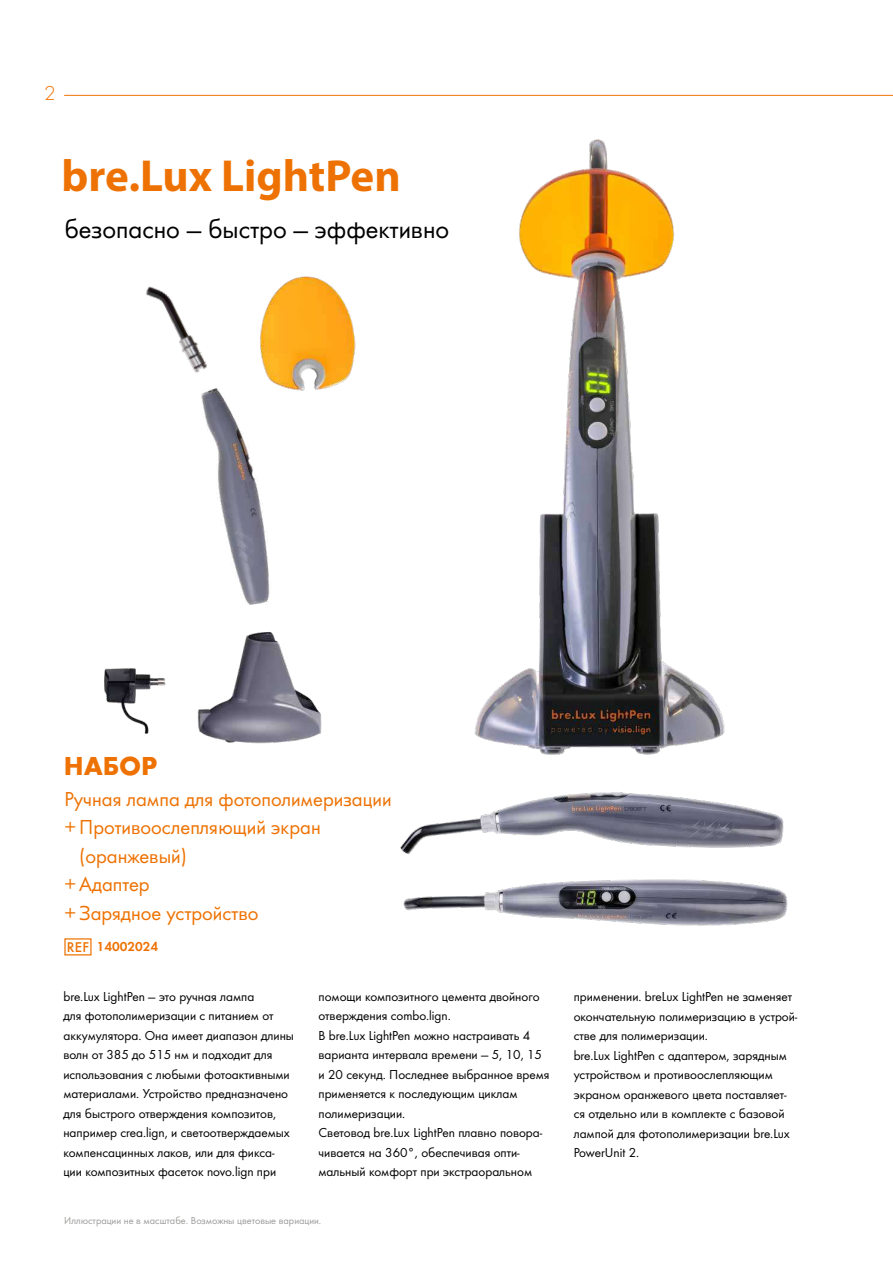
<style>
.page{position:relative;width:893px;height:1263px;background:#fff}
.page>*{position:absolute;margin:0;border:0;box-sizing:border-box;transform-origin:0 0}
.t1{font:700 45px "Myriad Pro";color:#ee7203}
.t2{font:27px "Futura Boo";color:#000}
.t3{font:700 27px "Futura";color:#ee7203}
.t4{font:21px "Futura Boo";color:#ee7203}
.t5{font:300 21px "Futura";color:#ee7203}
.t6{font:13.5px/19.5px "Futura Boo";color:#000}
.t7{font:13.5px "Futura Dem";color:#ee7203}
.t8{font:10.5px "Futura Boo";color:#9d9d9c}
.s1{font-family:"Futura";font-weight:500;font-size:14.7px}
</style>
<div class="page">
<img style="left:474px;top:139px;width:251px;height:616px">
<img style="left:260px;top:276px;width:96px;height:115px">
<img style="left:146px;top:286px;width:62px;height:87px">
<img style="left:104px;top:668px;width:62px;height:66px">
<img style="left:201px;top:376px;width:80px;height:229px">
<img style="left:197px;top:632px;width:125px;height:112px">
<img style="left:403px;top:879px;width:385px;height:47px">
<img style="left:400px;top:792px;width:384px;height:63px">
<hr style="left:64px;top:95px;width:829px;height:1px;background:#ee7203">
<h3 class="t5" style="left:44px;top:81px;width:13px">2</h3>
<h1 class="t1" style="left:62px;top:159px;width:341px">bre.Lux LightPen</h1>
<h2 class="t2" style="left:64px;top:219px;width:386px">безопасно — быстро — эффективно</h2>
<h2 class="t3" style="left:64px;top:755px;width:95px">НАБОР</h2>
<h3 class="t4" style="left:64px;top:790px;width:329px">Ручная лампа для фотополимеризации</h3>
<h3 class="t4" style="left:64px;top:819px;width:258px">+ Противоослепляющий экран</h3>
<h3 class="t4" style="left:79px;top:847px;width:109px">(оранжевый)</h3>
<h3 class="t4" style="left:64px;top:876px;width:87px">+ Адаптер</h3>
<h3 class="t4" style="left:64px;top:904px;width:196px">+ Зарядное устройство</h3>
<p class="t7" style="left:67px;top:941px;width:93px"><span class="s1">REF</span> 14002024</p>
<p class="t6" style="left:63px;top:987px;width:232px">bre.Lux LightPen — это ручная лампа<br>для фотополимеризации с питанием от аккумулятора. Она имеет диапазон длины волн от 385 до 515 нм и подходит для использования с любыми фотоактивными материалами. Устройство предназначено для быстрого отверждения композитов, например crea.lign, и светоотверждаемых компенсацинных лаков, или для фикса&shy;ции композитных фасеток novo.lign при</p>
<p class="t6" style="left:319px;top:987px;width:233px">помощи композитного цемента двойного отверждения combo.lign.<br>В bre.Lux LightPen можно настраивать 4 варианта интервала времени — 5, 10, 15 и 20 секунд. Последнее выбранное время применяется к последующим циклам полимеризации.<br>Световод bre.Lux LightPen плавно повора&shy;чивается на 360°, обеспечивая опти&shy;мальный комфорт при экстраоральном</p>
<p class="t8" style="left:64px;top:1216px;width:259px">Иллюстрации не в масштабе. Возможны цветовые вариации.</p>
<p class="t6" style="left:574px;top:988px;width:225px">применении. breLux LightPen не заменяет окончательную полимеризацию в устрой&shy;стве для полимеризации.<br>bre.Lux LightPen с адаптером, зарядным устройством и противоослепляющим экраном оранжевого цвета поставляет&shy;ся отдельно или в комплекте с базовой лампой для фотополимеризации bre.Lux PowerUnit 2.</p>
</div>
